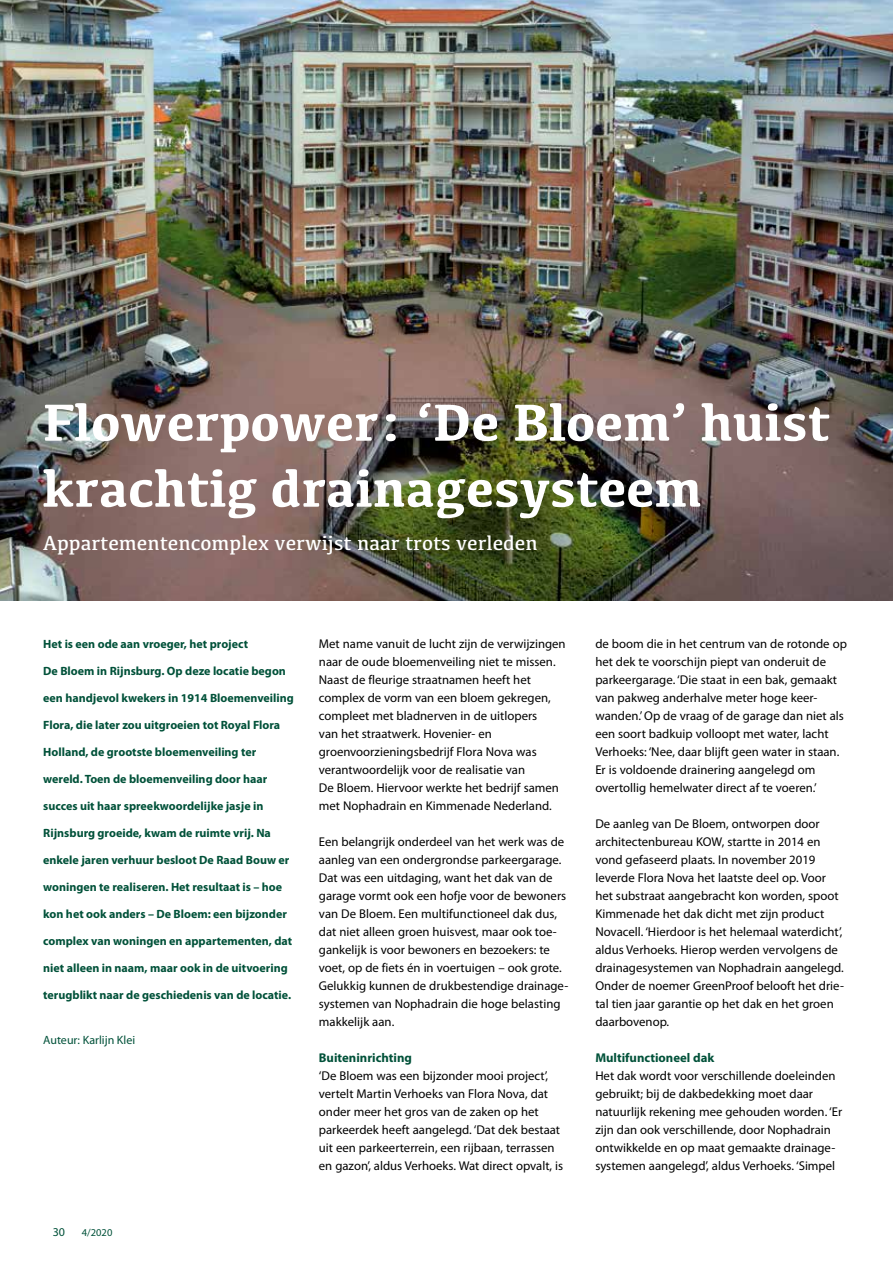
<style>
.page{position:relative;width:893px;height:1263px;background:#fff}
.page>*{position:absolute;margin:0;border:0;box-sizing:border-box;transform-origin:0 0}
.t1{font:700 54px/66px "Kefa";color:#fff}
.t2{font:21px "Kefa";color:#fff}
.t3{font:12.75px/18px "Myriad Pro";color:#000}
.t4{font:700 12.75px "Myriad Pro";color:#005139}
.t5{font:700 12px "Myriad Pro";color:#005139}
.t6{font:12px "Myriad Pro";color:#005139}
.t7{font:10.5px "Myriad Pro";color:#005139}
</style>
<div class="page">
<img style="left:0;top:0;width:893px;height:600px">
<h1 class="t1" style="left:43px;top:387px;width:789px">Flowerpower: ‘De Bloem’ huist krachtig drainagesysteem</h1>
<h2 class="t2" style="left:43px;top:530px;width:496px">Appartementencomplex verwijst naar trots verleden</h2>
<p class="t5" style="left:43px;top:636px;width:206px">Het is een ode aan vroeger, het project</p>
<p class="t5" style="left:43px;top:663px;width:244px">De Bloem in Rijnsburg. Op deze locatie begon</p>
<p class="t5" style="left:43px;top:690px;width:252px">een handjevol kwekers in 1914 Bloemenveiling</p>
<p class="t5" style="left:43px;top:717px;width:238px">Flora, die later zou uitgroeien tot Royal Flora</p>
<p class="t5" style="left:43px;top:744px;width:215px">Holland, de grootste bloemenveiling ter</p>
<p class="t5" style="left:43px;top:771px;width:226px">wereld. Toen de bloemenveiling door haar</p>
<p class="t5" style="left:43px;top:798px;width:222px">succes uit haar spreekwoordelijke jasje in</p>
<p class="t5" style="left:43px;top:825px;width:229px">Rijnsburg groeide, kwam de ruimte vrij. Na</p>
<p class="t5" style="left:43px;top:852px;width:248px">enkele jaren verhuur besloot De Raad Bouw er</p>
<p class="t5" style="left:43px;top:879px;width:240px">woningen te realiseren. Het resultaat is – hoe</p>
<p class="t5" style="left:43px;top:906px;width:245px">kon het ook anders – De Bloem: een bijzonder</p>
<p class="t5" style="left:43px;top:933px;width:250px">complex van woningen en appartementen, dat</p>
<p class="t5" style="left:43px;top:960px;width:246px">niet alleen in naam, maar ook in de uitvoering</p>
<p class="t5" style="left:43px;top:987px;width:249px">terugblikt naar de geschiedenis van de locatie.</p>
<p class="t6" style="left:43px;top:1033px;width:93px">Auteur: Karlijn Klei</p>
<p class="t6" style="left:53px;top:1224px;width:14px">30</p>
<p class="t7" style="left:82px;top:1226px;width:32px">4/2020</p>
<p class="t3" style="left:319px;top:635px;width:248px">Met name vanuit de lucht zijn de verwijzingen naar de oude bloemenveiling niet te missen.<br>Naast de fleurige straatnamen heeft het complex de vorm van een bloem gekregen, compleet met bladnerven in de uitlopers<br>van het straatwerk. Hovenier- en groenvoorzieningsbedrijf Flora Nova was verantwoordelijk voor de realisatie van<br>De Bloem. Hiervoor werkte het bedrijf samen met Nophadrain en Kimmenade Nederland.</p>
<p class="t3" style="left:319px;top:833px;width:251px">Een belangrijk onderdeel van het werk was de aanleg van een ondergrondse parkeergarage.<br>Dat was een uitdaging, want het dak van de garage vormt ook een hofje voor de bewoners van De Bloem. Een multifunctioneel dak dus, dat niet alleen groen huisvest, maar ook toe&shy;gankelijk is voor bewoners en bezoekers: te voet, op de fiets én in voertuigen – ook grote.<br>Gelukkig kunnen de drukbestendige drainage&shy;systemen van Nophadrain die hoge belasting makkelijk aan.</p>
<p class="t4" style="left:319px;top:1049px;width:94px">Buiteninrichting</p>
<p class="t3" style="left:319px;top:1067px;width:246px">‘De Bloem was een bijzonder mooi project’, vertelt Martin Verhoeks van Flora Nova, dat onder meer het gros van de zaken op het parkeerdek heeft aangelegd. ‘Dat dek bestaat uit een parkeerterrein, een rijbaan, terrassen en gazon’, aldus Verhoeks. Wat direct opvalt, is</p>
<p class="t3" style="left:595px;top:635px;width:253px">de boom die in het centrum van de rotonde op het dek te voorschijn piept van onderuit de parkeergarage. ‘Die staat in een bak, gemaakt van pakweg anderhalve meter hoge keer&shy;wanden.’ Op de vraag of de garage dan niet als een soort badkuip volloopt met water, lacht Verhoeks: ‘Nee, daar blijft geen water in staan.<br>Er is voldoende drainering aangelegd om overtollig hemelwater direct af te voeren.’</p>
<p class="t3" style="left:595px;top:815px;width:250px">De aanleg van De Bloem, ontworpen door architectenbureau KOW, startte in 2014 en vond gefaseerd plaats. In november 2019 leverde Flora Nova het laatste deel op. Voor het substraat aangebracht kon worden, spoot Kimmenade het dak dicht met zijn product Novacell. ‘Hierdoor is het helemaal waterdicht’, aldus Verhoeks. Hierop werden vervolgens de drainagesystemen van Nophadrain aangelegd.<br>Onder de noemer GreenProof belooft het drie&shy;tal tien jaar garantie op het dak en het groen daarbovenop.</p>
<p class="t4" style="left:595px;top:1050px;width:121px">Multifunctioneel dak</p>
<p class="t3" style="left:595px;top:1067px;width:248px">Het dak wordt voor verschillende doeleinden gebruikt; bij de dakbedekking moet daar natuurlijk rekening mee gehouden worden. ‘Er zijn dan ook verschillende, door Nophadrain ontwikkelde en op maat gemaakte drainage&shy;systemen aangelegd’, aldus Verhoeks. ‘Simpel</p>
</div>
